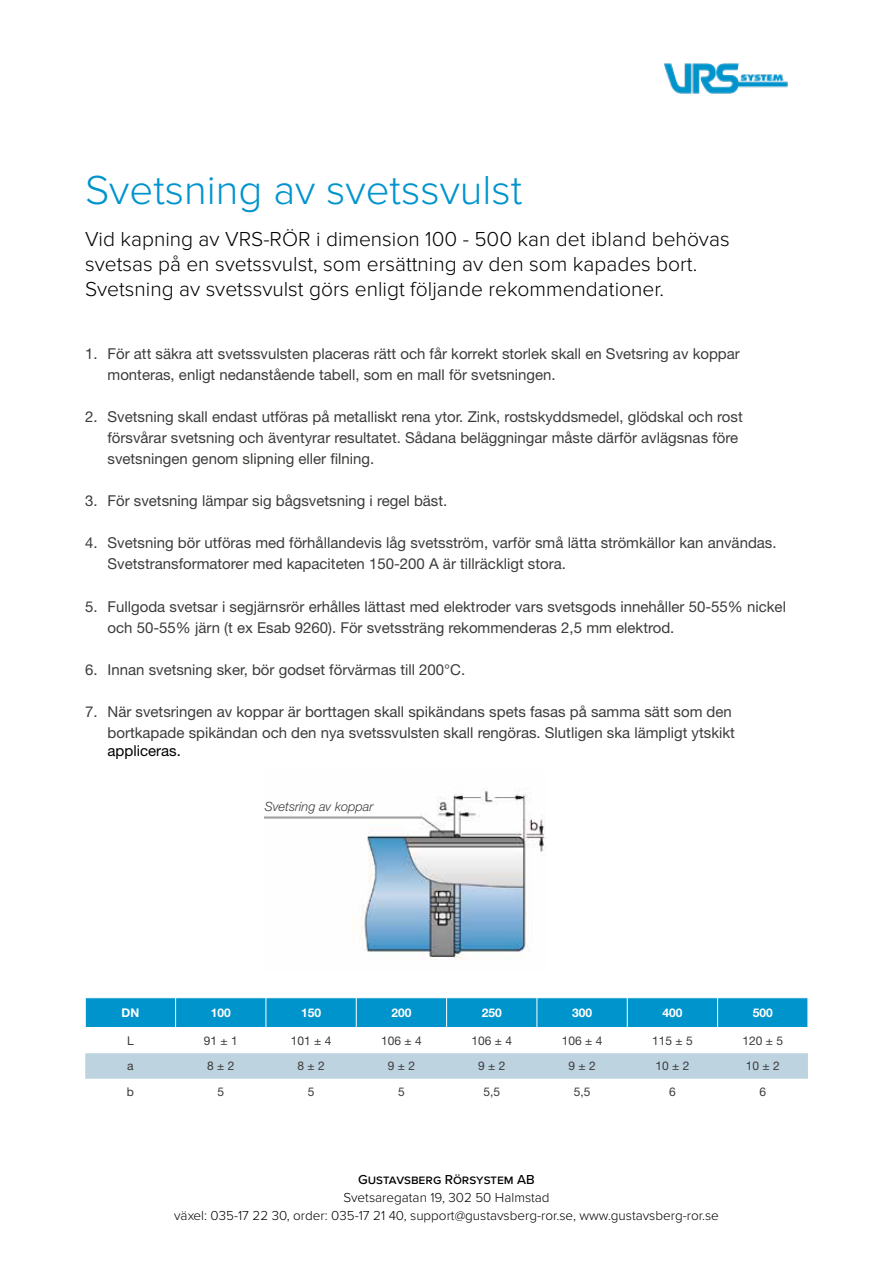
<style>
.page{position:relative;width:893px;height:1263px;background:#fff}
.page>*{position:absolute;margin:0;border:0;box-sizing:border-box;transform-origin:0 0}
.t1{font:300 42px "Proxima Nova";color:#0094cd}
.t2{font:300 21px/25.2px "Proxima Nova";color:#000}
.t3{font:15px/21px "Helvetica Neue LT Std";color:#3c3c3b}
.t4{font:15px "Helvetica Neue LT Std";color:#000}
.t5{font:300 13.5px/18px "Proxima Nova";color:#000;text-align:center}
.t6{font:500 13.5px "Proxima Nova";color:#000}
.t7{font:italic 300 12.75px "Helvetica Neue LT Std";color:#3c3c3b}
.t8{font:12px "Helvetica Neue LT Std";color:#3c3c3b}
.t9{font:700 12px "Helvetica Neue LT Std";color:#fff}
</style>
<div class="page">
<img style="left:664px;top:64px;width:124px;height:30px">
<img style="left:264px;top:790px;width:282px;height:170px">
<svg style="left:85px;top:1053px;width:723px;height:26px;background:#bfd3e0"></svg>
<div style="left:85px;top:998px;width:723px;height:29px;background:#0094cd"></div>
<h1 class="t1" style="left:85px;top:167px;width:439px">Svetsning av svetssvulst</h1>
<h2 class="t2" style="left:85px;top:227px;width:646px">Vid kapning av VRS-RÖR i dimension 100 - 500 kan det ibland behövas svetsas på en svetssvulst, som ersättning av den som kapades bort.<br>Svetsning av svetssvulst görs enligt följande rekommendationer.</h2>
<p class="t3" style="left:108px;top:343px;width:634px;text-indent:-22px">1. För att säkra att svetssvulsten placeras rätt och får korrekt storlek skall en Svetsring av koppar monteras, enligt nedanstående tabell, som en mall för svetsningen.</p>
<p class="t3" style="left:108px;top:406px;width:637px;text-indent:-22px">2. Svetsning skall endast utföras på metalliskt rena ytor. Zink, rostskyddsmedel, glödskal och rost försvårar svetsning och äventyrar resultatet. Sådana beläggningar måste därför avlägsnas före svetsningen genom slipning eller filning.</p>
<p class="t3" style="left:85px;top:490px;width:364px">3. För svetsning lämpar sig bågsvetsning i regel bäst.</p>
<p class="t3" style="left:108px;top:532px;width:671px;text-indent:-22px">4. Svetsning bör utföras med förhållandevis låg svetsström, varför små lätta strömkällor kan användas.<br>Svetstransformatorer med kapaciteten 150-200 A är tillräckligt stora.</p>
<p class="t3" style="left:108px;top:595px;width:680px;text-indent:-22px">5. Fullgoda svetsar i segjärnsrör erhålles lättast med elektroder vars svetsgods innehåller 50-55% nickel och 50-55% järn (t ex Esab 9260). För svetssträng rekommenderas 2,5 mm elektrod.</p>
<p class="t3" style="left:85px;top:658px;width:382px">6. Innan svetsning sker, bör godset förvärmas till 200°C.</p>
<p class="t3" style="left:85px;top:700px;width:651px;text-align:right">7. När svetsringen av koppar är borttagen skall spikändans spets fasas på samma sätt som den bortkapade spikändan och den nya svetssvulsten skall rengöras. Slutligen ska lämpligt ytskikt</p>
<p class="t4" style="left:108px;top:741px;width:75px">appliceras.</p>
<p class="t7" style="left:265px;top:799px;width:110px">Svetsring av koppar</p>
<p class="t9" style="left:122px;top:1005px;width:19px">DN</p>
<p class="t9" style="left:211px;top:1005px;width:22px">100</p>
<p class="t9" style="left:301px;top:1005px;width:22px">150</p>
<p class="t9" style="left:391px;top:1005px;width:22px">200</p>
<p class="t9" style="left:482px;top:1005px;width:22px">250</p>
<p class="t9" style="left:572px;top:1005px;width:22px">300</p>
<p class="t9" style="left:662px;top:1005px;width:22px">400</p>
<p class="t9" style="left:753px;top:1005px;width:22px">500</p>
<p class="t8" style="left:127px;top:1033px;width:8px">L</p>
<p class="t8" style="left:204px;top:1033px;width:35px">91 ± 1</p>
<p class="t8" style="left:291px;top:1033px;width:42px">101 ± 4</p>
<p class="t8" style="left:381px;top:1033px;width:42px">106 ± 4</p>
<p class="t8" style="left:471px;top:1033px;width:42px">106 ± 4</p>
<p class="t8" style="left:562px;top:1033px;width:42px">106 ± 4</p>
<p class="t8" style="left:652px;top:1033px;width:42px">115 ± 5</p>
<p class="t8" style="left:742px;top:1033px;width:42px">120 ± 5</p>
<p class="t8" style="left:127px;top:1059px;width:8px">a</p>
<p class="t8" style="left:207px;top:1059px;width:29px">8 ± 2</p>
<p class="t8" style="left:297px;top:1059px;width:29px">8 ± 2</p>
<p class="t8" style="left:388px;top:1059px;width:29px">9 ± 2</p>
<p class="t8" style="left:478px;top:1059px;width:29px">9 ± 2</p>
<p class="t8" style="left:568px;top:1059px;width:29px">9 ± 2</p>
<p class="t8" style="left:655px;top:1059px;width:35px">10 ± 2</p>
<p class="t8" style="left:746px;top:1059px;width:35px">10 ± 2</p>
<p class="t8" style="left:127px;top:1084px;width:9px">b</p>
<p class="t8" style="left:217px;top:1084px;width:8px">5</p>
<p class="t8" style="left:308px;top:1084px;width:8px">5</p>
<p class="t8" style="left:398px;top:1084px;width:8px">5</p>
<p class="t8" style="left:483px;top:1084px;width:18px">5,5</p>
<p class="t8" style="left:574px;top:1084px;width:18px">5,5</p>
<p class="t8" style="left:669px;top:1084px;width:8px">6</p>
<p class="t8" style="left:759px;top:1084px;width:8px">6</p>
<p class="t6" style="left:358px;top:1170px;width:178px">Gustavsberg Rörsystem AB</p>
<p class="t5" style="left:174px;top:1189px;width:546px">Svetsaregatan 19, 302 50 Halmstad<br>växel: 035-17 22 30, order: 035-17 21 40, support@gustavsberg-ror.se, www.gustavsberg-ror.se</p>
</div>
